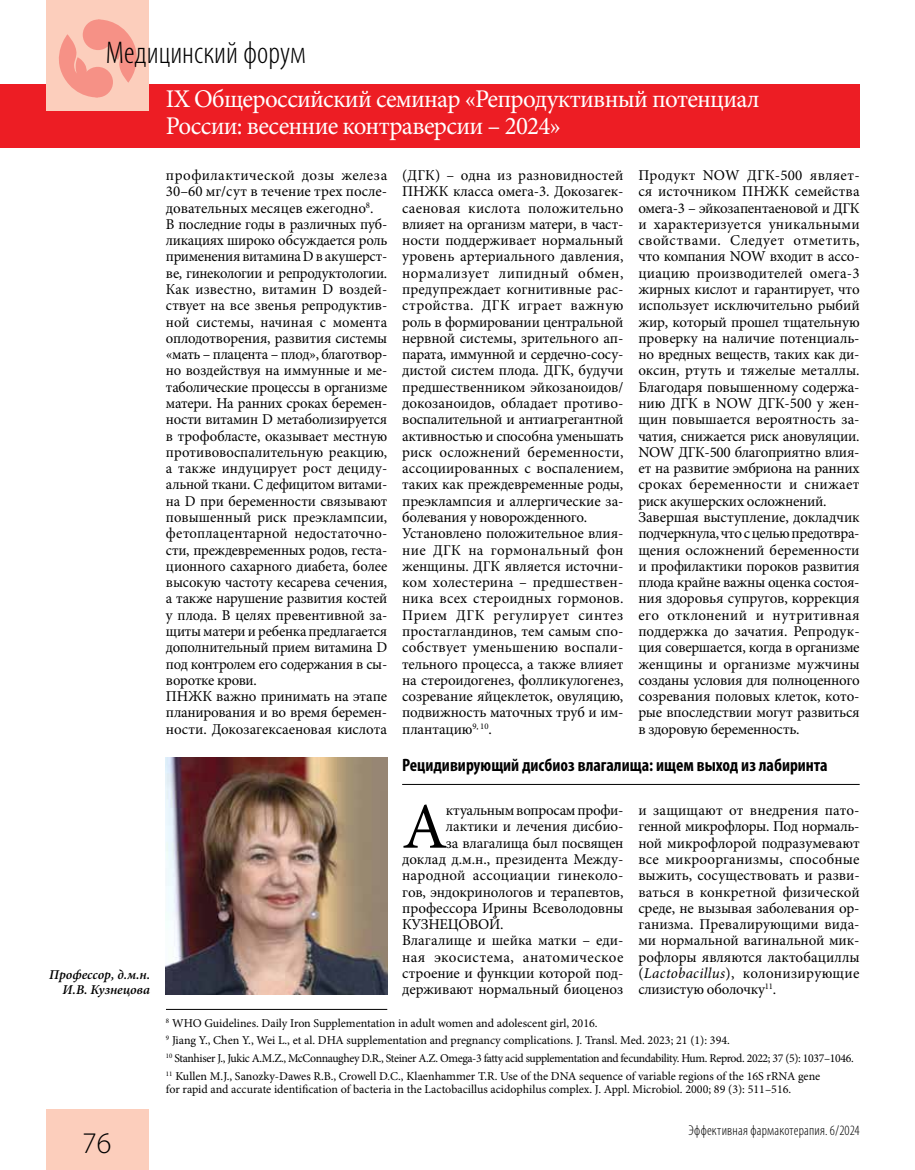
<style>
.page{position:relative;width:915px;height:1170px;background:#fff}
.page>*{position:absolute;margin:0;border:0;box-sizing:border-box;transform-origin:0 0}
.t1{font:65.1px "Minion Pro";color:#000}
.t2{font:300 condensed 31.5px "Myriad Pro";color:#000}
.t3{font:300 30px "Myriad Pro";color:#000}
.t4{font:25.5px/27px "Minion Pro";letter-spacing:-.03em;color:#fff}
.t5{font:700 condensed 18px "Myriad Pro";color:#000}
.t6{font:15px/16.2px "Minion Pro";letter-spacing:-.005em;color:#000}
.t7{font:15px "Minion Pro";letter-spacing:.015em;color:#000}
.t8{font:15px "Minion Pro";letter-spacing:.025em;color:#000}
.t9{font:15px "Minion Pro";letter-spacing:-.025em;color:#000}
.t10{font:300 condensed 14.25px "Myriad Pro";letter-spacing:.015em;color:#000}
.t11{font:italic 600 13.5px/15px "Minion Pro";color:#000;text-align:right}
.t12{font:12px/17.7px "Minion Pro";letter-spacing:-.005em;color:#000}
.s1{font-style:italic}
</style>
<div class="page">
<div style="left:0;top:84px;width:859px;height:63px;background:#ed1d24"></div>
<div style="left:47px;top:0;width:102px;height:111px;background:#fccebc"></div>
<div style="left:47px;top:1108px;width:102px;height:61px;background:#fccebc"></div>
<svg style="left:59px;top:19px;width:78px;height:79px"></svg>
<hr style="left:166px;top:1009px;width:221px;height:1px;background:#000">
<hr style="left:402px;top:784px;width:457px;height:1px;background:#000">
<img style="left:166px;top:757px;width:221px;height:237px">
<h2 class="t2" style="left:106px;top:34px;width:201px">Медицинский форум</h2>
<h3 class="t4" style="left:166px;top:85px;width:595px">IX Общероссийский семинар «Репродуктивный потенциал<br>России: весенние контраверсии – 2024»</h3>
<p class="t6" style="left:166px;top:167px;width:223px">профилактической дозы железа 30–60 мг/сут в течение трех после&shy;довательных месяцев ежегодно<sup>8</sup>.<br>В последние годы в различных пуб&shy;ликациях широко обсуждается роль применения витамина D в акушерст&shy;ве, гинекологии и репродуктологии.<br>Как известно, витамин D воздей&shy;ствует на все звенья репродуктив&shy;ной системы, начиная с момента оплодотворения, развития системы «мать – плацента – плод», благотвор&shy;но воздействуя на иммунные и ме&shy;таболические процессы в организме матери. На ранних сроках беремен&shy;ности витамин D метаболизируется в трофобласте, оказывает местную противовоспалительную реакцию, а также индуцирует рост дециду&shy;альной ткани. С дефицитом витами&shy;на D при беременности связывают повышенный риск преэклампсии, фетоплацентарной недостаточно&shy;сти, преждевременных родов, геста&shy;ционного сахарного диабета, более высокую частоту кесарева сечения, а также нарушение развития костей у плода. В целях превентивной за&shy;щиты матери и ребенка предлагается дополнительный прием витамина D под контролем его содержания в сы&shy;воротке крови.<br>ПНЖК важно принимать на этапе планирования и во время беремен&shy;ности. Докозагексаеновая кислота</p>
<p class="t6" style="left:402px;top:167px;width:223px">(ДГК) – одна из разновидностей<br>ПНЖК класса омега-3. Докозагек&shy;саеновая кислота положительно влияет на организм матери, в част&shy;ности поддерживает нормальный уровень артериального давления, нормализует липидный обмен, предупреждает когнитивные рас&shy;стройства. ДГК играет важную роль в формировании центральной нервной системы, зрительного ап&shy;парата, иммунной и сердечно-сосу&shy;дистой систем плода. ДГК, будучи предшественником эйкозаноидов/ докозаноидов, обладает противо&shy;воспалительной и антиагрегантной активностью и способна уменьшать риск осложнений беременности, ассоциированных с воспалением, таких как преждевременные роды, преэклампсия и аллергические за&shy;болевания у новорожденного.<br>Установлено положительное влия&shy;ние ДГК на гормональный фон женщины. ДГК является источни&shy;ком холестерина – предшествен&shy;ника всех стероидных гормонов.<br>Прием ДГК регулирует синтез простагландинов, тем самым спо&shy;собствует уменьшению воспали&shy;тельного процесса, а также влияет на стероидогенез, фолликулогенез, созревание яйцеклеток, овуляцию, подвижность маточных труб и им&shy;плантацию<sup>9,</sup> <sup>10</sup>.</p>
<p class="t6" style="left:638px;top:167px;width:223px">Продукт NOW ДГК-500 являет&shy;ся источником ПНЖК семейства омега-3 – эйкозапентаеновой и ДГК и характеризуется уникальными свойствами. Следует отметить, что компания NOW входит в ассо&shy;циацию производителей омега-3 жирных кислот и гарантирует, что использует исключительно рыбий жир, который прошел тщательную проверку на наличие потенциаль&shy;но вредных веществ, таких как ди&shy;оксин, ртуть и тяжелые металлы.<br>Благодаря повышенному содержа&shy;нию ДГК в NOW ДГК-500 у жен&shy;щин повышается вероятность за&shy;чатия, снижается риск ановуляции.<br>NOW ДГК-500 благоприятно влия&shy;ет на развитие эмбриона на ранних сроках беременности и снижает риск акушерских осложнений.<br>Завершая выступление, докладчик подчеркнула, что с целью предотвра&shy;щения осложнений беременности и профилактики пороков развития плода крайне важны оценка состоя&shy;ния здоровья супругов, коррекция его отклонений и нутритивная поддержка до зачатия. Репродук&shy;ция совершается, когда в организме женщины и организме мужчины созданы условия для полноценного созревания половых клеток, кото&shy;рые впоследствии могут развиться в здоровую беременность.</p>
<p class="t11" style="left:49px;top:967px;width:102px">Профессор, д.м.н.<br>И.В. Кузнецова</p>
<h3 class="t3" style="left:82px;top:1126px;width:31px">76</h3>
<p class="t5" style="left:402px;top:754px;width:427px">Рецидивирующий дисбиоз влагалища: ищем выход из лабиринта</p>
<h1 class="t1" style="left:402px;top:783px;width:46px">А</h1>
<p class="t9" style="left:445px;top:800px;width:179px">ктуальным вопросам профи-</p>
<p class="t6" style="left:445px;top:818px;width:179px">лактики и лечения дисбио-</p>
<p class="t6" style="left:445px;top:834px;width:179px">за влагалища был посвящен</p>
<p class="t6" style="left:402px;top:851px;width:223px">доклад д.м.н., президента Между-</p>
<p class="t7" style="left:402px;top:865px;width:223px">народной ассоциации гинеколо-</p>
<p class="t6" style="left:402px;top:883px;width:223px">гов, эндокринологов и терапевтов,</p>
<p class="t6" style="left:402px;top:899px;width:223px">профессора Ирины Всеволодовны</p>
<p class="t6" style="left:402px;top:916px;width:103px">КУЗНЕЦОВОЙ.</p>
<p class="t6" style="left:402px;top:932px;width:223px">Влагалище и шейка матки – еди-</p>
<p class="t8" style="left:402px;top:946px;width:223px">ная экосистема, анатомическое</p>
<p class="t6" style="left:402px;top:965px;width:223px">строение и функции которой под-</p>
<p class="t6" style="left:402px;top:981px;width:223px">держивают нормальный биоценоз</p>
<p class="t6" style="left:638px;top:802px;width:223px;text-align:justify">и защищают от внедрения пато&shy;генной микрофлоры. Под нормаль&shy;ной микрофлорой подразумевают все микроорганизмы, способные выжить, сосуществовать и разви&shy;ваться в конкретной физической среде, не вызывая заболевания ор&shy;ганизма. Превалирующими вида&shy;ми нормальной вагинальной мик&shy;рофлоры являются лактобациллы (<span class="s1">Lactobacillus</span>), колонизирующие слизистую оболочку<sup>11</sup>.</p>
<p class="t12" style="left:166px;top:1013px;width:689px"><sup>8</sup> WHO Guidelines. Daily Iron Supplementation in adult women and adolescent girl, 2016.<br><sup>9</sup> Jiang Y., Chen Y., Wei L., et al. DHA supplementation and pregnancy complications. J. Transl. Med. 2023; 21 (1): 394.<br><sup>10</sup> Stanhiser J., Jukic A.M.Z., McConnaughey D.R., Steiner A.Z. Omega-3 fatty acid supplementation and fecundability. Hum. Reprod. 2022; 37 (5): 1037–1046.<br><sup>11</sup> Kullen M.J., Sanozky-Dawes R.B., Crowell D.C., Klaenhammer T.R. Use of the DNA sequence of variable regions of the 16S rRNA gene</p>
<p class="t12" style="left:166px;top:1080px;width:626px">for rapid and accurate identification of bacteria in the Lactobacillus acidophilus complex. J. Appl. Microbiol. 2000; 89 (3): 511–516.</p>
<p class="t10" style="left:688px;top:1121px;width:172px">Эффективная фармакотерапия. 6/2024</p>
</div>
